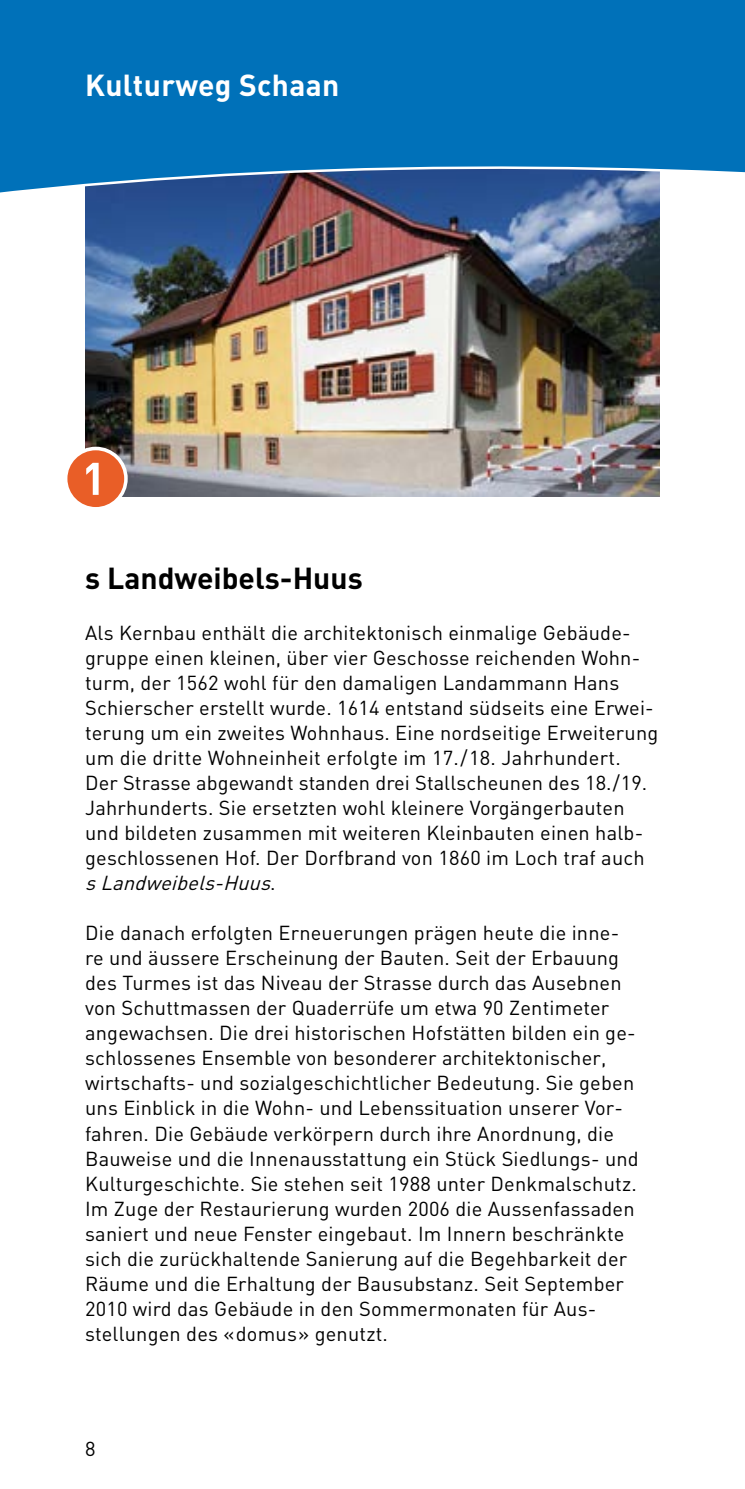
<style>
.page{position:relative;width:745px;height:1489px;background:#fff}
.page>*{position:absolute;margin:0;border:0;box-sizing:border-box;transform-origin:0 0}
.t1{font:700 30px "DIN";color:#000}
.t2{font:700 30px "DIN";letter-spacing:.01em;color:#fff}
.t3{font:20px/25px "DIN";letter-spacing:.01em;color:#000}
.s1{font-style:italic}
</style>
<div class="page">
<img style="left:85px;top:258px;width:574px;height:238px">
<svg style="left:0;top:0;width:744px;height:258px;background:#2776b0"></svg>
<svg style="left:64px;top:446px;width:64px;height:64px"></svg>
<svg style="left:67px;top:450px;width:57px;height:57px"></svg>
<h1 class="t2" style="left:85px;top:65px;width:255px">Kulturweg Schaan</h1>
<h1 class="t1" style="left:85px;top:558px;width:279px">s Landweibels-Huus</h1>
<p class="t3" style="left:85px;top:620px;width:574px">Als Kernbau enthält die architektonisch einmalige Gebäude&shy;gruppe einen kleinen, über vier Geschosse reichenden Wohn&shy;turm, der 1562 wohl für den damaligen Landammann Hans Schierscher erstellt wurde. 1614 entstand südseits eine Erwei&shy;terung um ein zweites Wohnhaus. Eine nordseitige Erweiterung um die dritte Wohneinheit erfolgte im 17./18. Jahrhundert.<br>Der Strasse abgewandt standen drei Stallscheunen des 18./19.<br>Jahrhunderts. Sie ersetzten wohl kleinere Vorgängerbauten und bildeten zusammen mit weiteren Kleinbauten einen halb&shy;geschlossenen Hof. Der Dorfbrand von 1860 im Loch traf auch <span class="s1">sLandweibels-Huus</span>.</p>
<p class="t3" style="left:85px;top:920px;width:555px">Die danach erfolgten Erneuerungen prägen heute die inne&shy;re und äussere Erscheinung der Bauten. Seit der Erbauung des Turmes ist das Niveau der Strasse durch das Ausebnen von Schuttmassen der Quaderrüfe um etwa 90 Zentimeter angewachsen. Die drei historischen Hofstätten bilden ein ge&shy;schlossenes Ensemble von besonderer architektonischer, wirtschafts- und sozialgeschichtlicher Bedeutung. Sie geben uns Einblick in die Wohn- und Lebenssituation unserer Vor&shy;fahren. Die Gebäude verkörpern durch ihre Anordnung, die Bauweise und die Innenausstattung ein Stück Siedlungs- und Kulturgeschichte. Sie stehen seit 1988 unter Denkmalschutz.<br>Im Zuge der Restaurierung wurden 2006 die Aussenfassaden saniert und neue Fenster eingebaut. Im Innern beschränkte sich die zurückhaltende Sanierung auf die Begehbarkeit der Räume und die Erhaltung der Bausubstanz. Seit September 2010 wird das Gebäude in den Sommermonaten für Aus&shy;stellungen des «domus» genutzt.</p>
<p class="t3" style="left:85px;top:1435px;width:12px">8</p>
</div>
